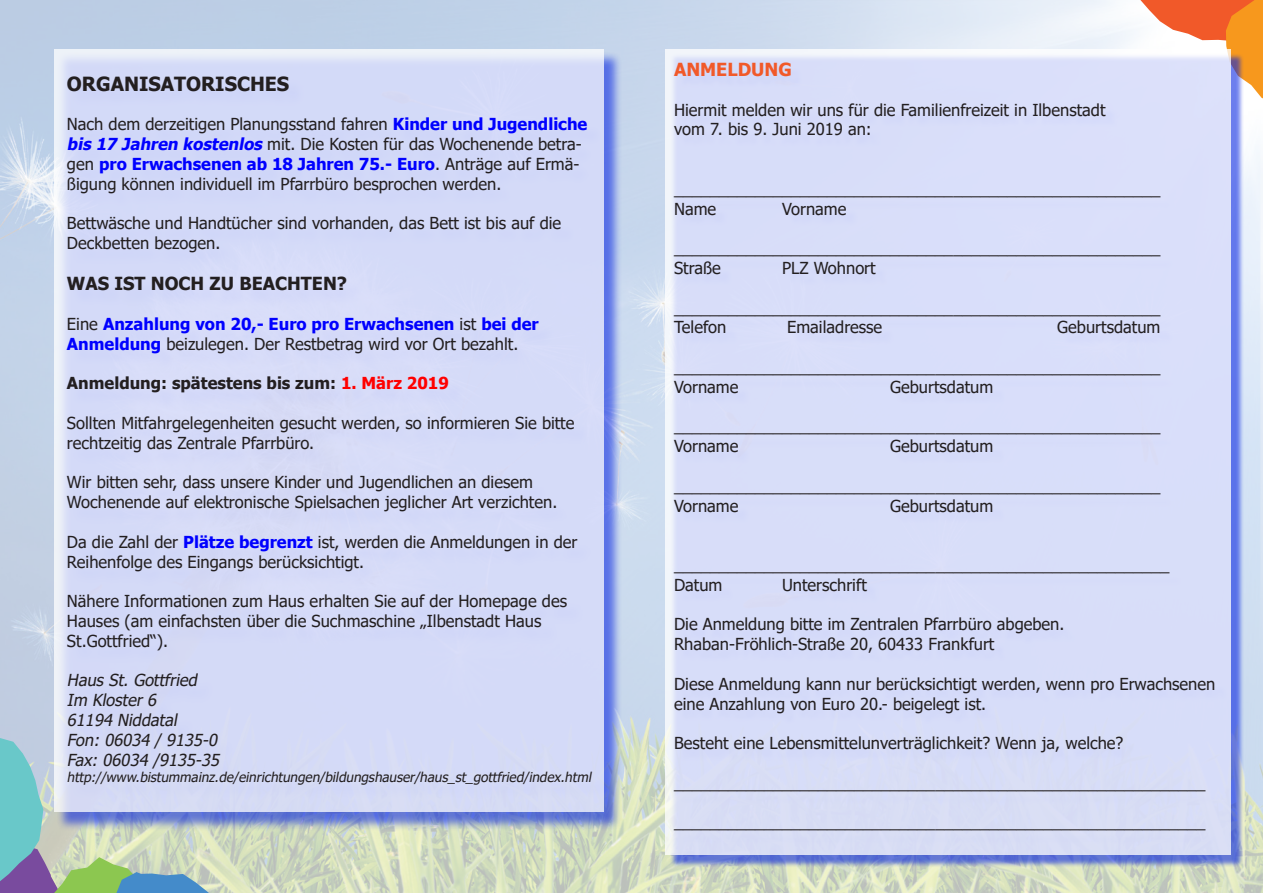
<style>
.page{position:relative;width:1263px;height:893px;background:#fff}
.page>*{position:absolute;margin:0;border:0;box-sizing:border-box;transform-origin:0 0}
.t1{font:700 19.5px "Tahoma";color:#231f20}
.t2{font:700 18px "Tahoma";color:#231f20}
.t3{font:700 18px "Tahoma";color:#f15929}
.t4{font:16.5px/19.8px "Tahoma";color:#231f20}
.t5{font:italic 16.5px/19.8px "Tahoma";color:#231f20}
.t6{font:700 16.5px "Tahoma";color:#231f20}
.t7{font:italic 13.5px "Tahoma";color:#231f20}
.s1{font-weight:700;color:#00f}
.s2{font-weight:700;font-style:italic;color:#00f}
.s3{color:#f00}
</style>
<div class="page">
<img style="left:0;top:0;width:1263px;height:893px">
<svg style="left:0;top:738px;width:209px;height:155px"></svg>
<svg style="left:1140px;top:0;width:123px;height:98px"></svg>
<div style="left:670px;top:53px;width:574px;height:815px;background:#001fe2;opacity:.75"></div>
<div style="left:665px;top:49px;width:566px;height:806px;background:#d8def9"></div>
<div style="left:57px;top:52px;width:566px;height:779px;background:#001fe2;opacity:.75"></div>
<div style="left:54px;top:49px;width:550px;height:763px;background:#d4daf8"></div>
<p class="t1" style="left:67px;top:70px;width:224px">ORGANISATORISCHES</p>
<p class="t4" style="left:67px;top:115px;width:522px">Nach dem derzeitigen Planungsstand fahren <span class="s1">Kinder und Jugendliche </span><span class="s2">bis 17 Jahren kostenlos</span>mit. Die Kosten für das Wochenende betra&shy;gen <span class="s1">pro Erwachsenen ab 18 Jahren 75.- Euro</span>. Anträge auf Ermä&shy;ßigung können individuell im Pfarrbüro besprochen werden.</p>
<p class="t4" style="left:67px;top:214px;width:496px">Bettwäsche und Handtücher sind vorhanden, das Bett ist bis auf die<br>Deckbetten bezogen.</p>
<p class="t2" style="left:67px;top:271px;width:282px">WAS IST NOCH ZU BEACHTEN?</p>
<p class="t4" style="left:67px;top:315px;width:473px">Eine <span class="s1">Anzahlung von 20,- Euro pro Erwachsenen</span> ist <span class="s1">bei der<br>Anmeldung</span> beizulegen. Der Restbetrag wird vor Ort bezahlt.</p>
<p class="t6" style="left:67px;top:372px;width:383px">Anmeldung: spätestens bis zum: <span class="s3">1. März 2019</span></p>
<p class="t4" style="left:67px;top:414px;width:509px">Sollten Mitfahrgelegenheiten gesucht werden, so informieren Sie bitte rechtzeitig das Zentrale Pfarrbüro.</p>
<p class="t4" style="left:67px;top:473px;width:492px">Wir bitten sehr, dass unsere Kinder und Jugendlichen an diesem<br>Wochenende auf elektronische Spielsachen jeglicher Art verzichten.</p>
<p class="t4" style="left:67px;top:533px;width:512px">Da die Zahl der <span class="s1">Plätze begrenzt</span> ist, werden die Anmeldungen in der<br>Reihenfolge des Eingangs berücksichtigt.</p>
<p class="t4" style="left:67px;top:592px;width:502px">Nähere Informationen zum Haus erhalten Sie auf der Homepage des<br>Hauses (am einfachsten über die Suchmaschine „Ilbenstadt Haus<br>St.Gottfried“).</p>
<p class="t5" style="left:67px;top:671px;width:158px">HausSt.Gottfried<br>Im Kloster6<br>61194 Niddatal<br>Fon:06034 /9135-0<br>Fax:06034 /9135-35</p>
<p class="t7" style="left:67px;top:768px;width:529px">http://www.bistummainz.de/einrichtungen/bildungshauser/haus_st_gottfried/index.html</p>
<p class="t3" style="left:674px;top:57px;width:119px">ANMELDUNG</p>
<p class="t4" style="left:674px;top:101px;width:433px">Hiermit melden wir uns für die Familienfreizeit in Ilbenstadt vom 7. bis 9. Juni 2019 an:</p>
<p class="t4" style="left:674px;top:180px;width:488px">______________________________________________________<br>Name</p>
<p class="t4" style="left:782px;top:200px;width:66px">Vorname</p>
<p class="t4" style="left:674px;top:239px;width:488px">______________________________________________________<br>Straße</p>
<p class="t4" style="left:782px;top:259px;width:95px">PLZ Wohnort</p>
<p class="t4" style="left:674px;top:299px;width:488px">______________________________________________________<br>Telefon</p>
<p class="t4" style="left:787px;top:318px;width:97px">Emailadresse</p>
<p class="t4" style="left:1057px;top:318px;width:105px">Geburtsdatum</p>
<p class="t4" style="left:674px;top:358px;width:488px">______________________________________________________<br>Vorname</p>
<p class="t4" style="left:890px;top:378px;width:105px">Geburtsdatum</p>
<p class="t4" style="left:674px;top:417px;width:488px">______________________________________________________<br>Vorname</p>
<p class="t4" style="left:890px;top:437px;width:105px">Geburtsdatum</p>
<p class="t4" style="left:674px;top:477px;width:488px">______________________________________________________<br>Vorname</p>
<p class="t4" style="left:890px;top:497px;width:105px">Geburtsdatum</p>
<p class="t4" style="left:674px;top:556px;width:497px">_______________________________________________________<br>Datum</p>
<p class="t4" style="left:782px;top:576px;width:86px">Unterschrift</p>
<p class="t4" style="left:674px;top:615px;width:392px">Die Anmeldung bitte im Zentralen Pfarrbüro abgeben.<br>Rhaban-Fröhlich-Straße 20, 60433 Frankfurt</p>
<p class="t4" style="left:674px;top:675px;width:543px">Diese Anmeldung kann nur berücksichtigt werden, wenn pro Erwachsenen eine Anzahlung von Euro 20.- beigelegt ist.</p>
<p class="t4" style="left:674px;top:734px;width:451px">Besteht eine Lebensmittelunverträglichkeit? Wenn ja, welche?</p>
<p class="t4" style="left:674px;top:774px;width:533px">___________________________________________________________</p>
<p class="t4" style="left:674px;top:813px;width:533px">___________________________________________________________</p>
</div>
